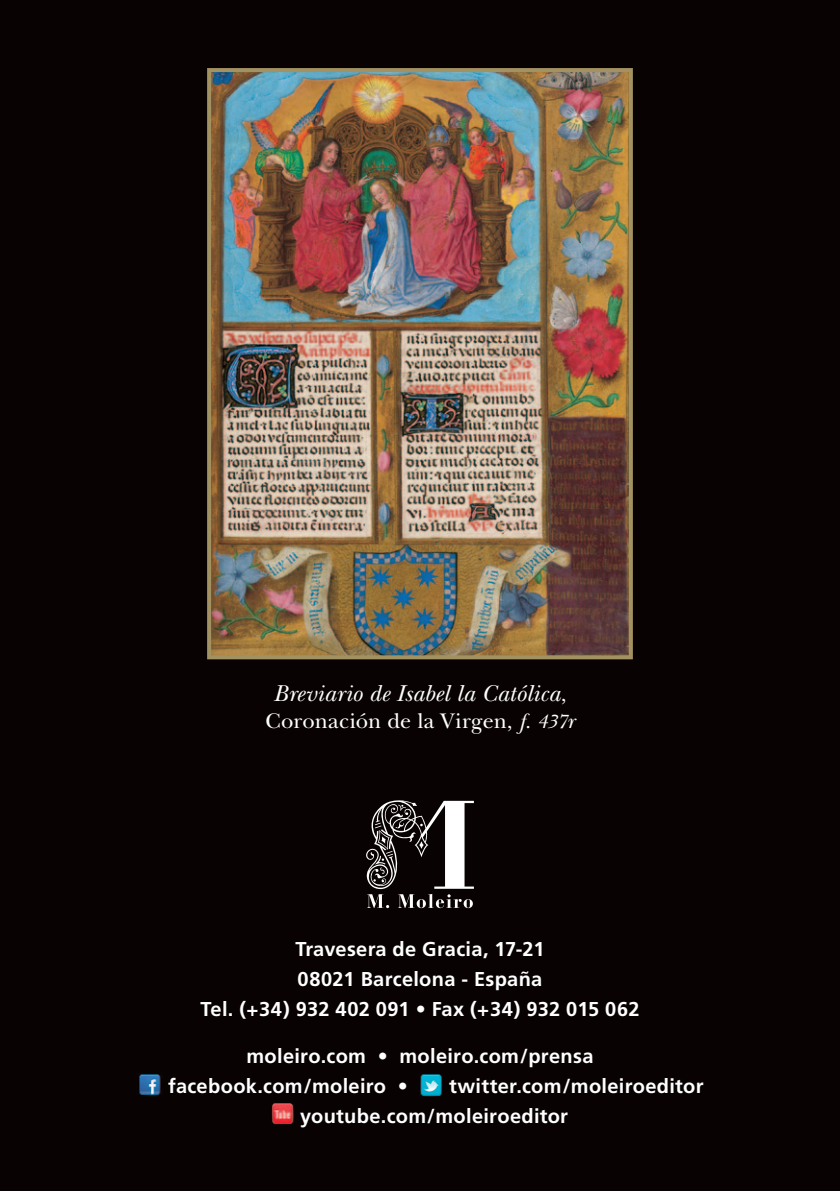
<style>
.page{position:relative;width:840px;height:1191px;background:#fff}
.page>*{position:absolute;margin:0;border:0;box-sizing:border-box;transform-origin:0 0}
.t1{font:italic 24px "New Baskerville Std";letter-spacing:.01em;color:#fff}
.t2{font:22px "New Baskerville Std";letter-spacing:.01em;color:#fff}
.t3{font:700 20px/30px "Frutiger";letter-spacing:.015em;color:#fff}
.s1{font-style:normal;font-size:22px}
.s2{font-style:italic}
.s3{font-style:italic;font-size:20px}
</style>
<div class="page">
<div style="left:0;top:0;width:839px;height:1191px;background:#080302"></div>
<img style="left:212px;top:73px;width:415px;height:581px">
<div style="left:207px;top:68px;width:425px;height:591px;border:4px solid #a29161"></div>
<svg style="left:366px;top:800px;width:107px;height:108px"></svg>
<img style="left:139px;top:1074px;width:22px;height:22px">
<img style="left:420px;top:1074px;width:22px;height:22px">
<img style="left:272px;top:1103px;width:22px;height:21px">
<p class="t1" style="left:273px;top:679px;width:295px">Breviario de Isabel la Católica<span class="s1">,</span></p>
<p class="t2" style="left:265px;top:707px;width:310px">Coronación de la Virgen, <span class="s2">f.</span> <span class="s3">437</span><span class="s2">r</span></p>
<p class="t3" style="left:200px;top:934px;width:440px;text-align:center">Travesera de Gracia, 17-21<br>08021 Barcelona - España<br>Tel. (+34) 932 402 091 • Fax (+34) 932 015 062</p>
<p class="t3" style="left:168px;top:1041px;width:426px;text-indent:78px">moleiro.com • moleiro.com/prensa facebook.com/moleiro •</p>
<p class="t3" style="left:300px;top:1071px;width:404px;text-indent:149px">twitter.com/moleiroeditor youtube.com/moleiroeditor</p>
</div>
